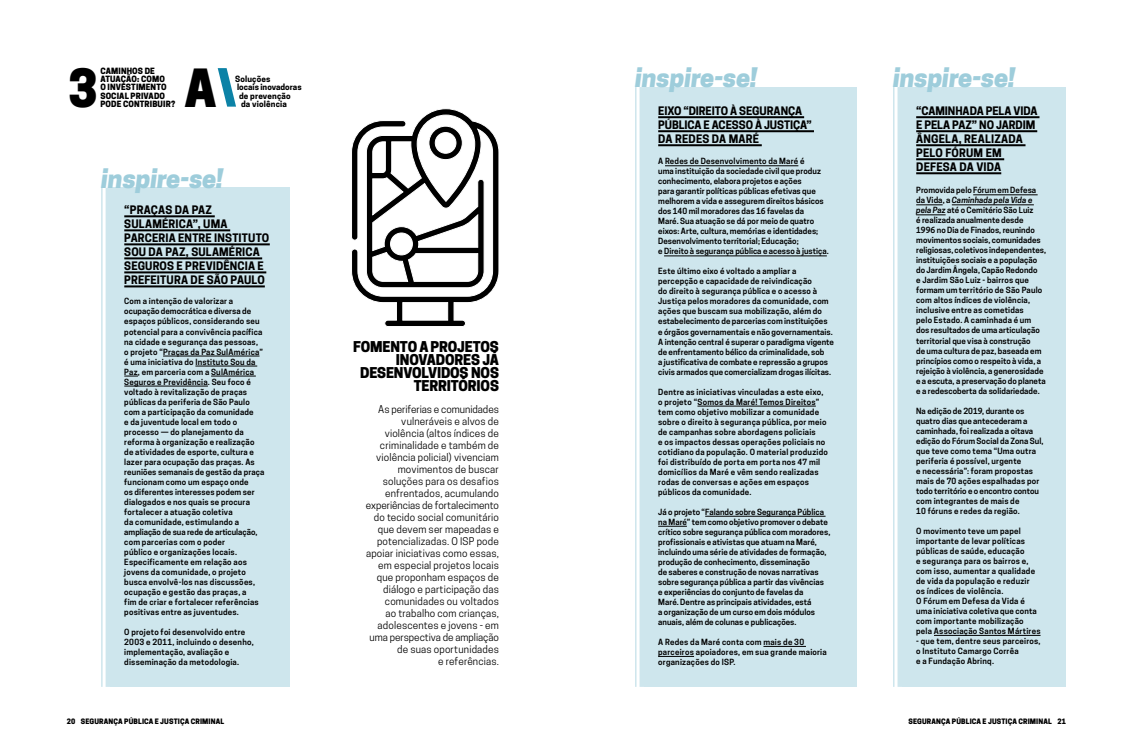
<style>
.page{position:relative;width:1134px;height:755px;background:#fff}
.page>*{position:absolute;margin:0;border:0;box-sizing:border-box;transform-origin:0 0}
.t1{font:800 49.3px "Cooper Hewitt";color:#000}
.t2{font:italic 800 25.3px "Cooper Hewitt";letter-spacing:-.01em;color:#9ecddb}
.t3{font:800 14px/13px "Cooper Hewitt";letter-spacing:-.015em;color:#000;text-align:right}
.t4{font:700 11px/14px "Cooper Hewitt";letter-spacing:.01em;color:#000}
.t5{font:10px/12px "Cooper Hewitt";letter-spacing:.015em;color:#000;text-align:right}
.t6{font:800 8.1px/8.1px "Cooper Hewitt";letter-spacing:.015em;color:#000}
.t7{font:700 8.1px/8.1px "Cooper Hewitt";letter-spacing:.02em;color:#000}
.t8{font:600 8px/10px "Cooper Hewitt";letter-spacing:.02em;color:#000}
.t9{font:800 7px "Cooper Hewitt";letter-spacing:.02em;color:#000}
.s1{font-style:italic}
</style>
<div class="page">
<div style="left:639px;top:87px;width:5px;height:599px;background:#cee6ed"></div>
<hr style="left:635px;top:87px;width:1px;height:599px;background:#cee6ed">
<div style="left:897px;top:87px;width:5px;height:599px;background:#cee6ed"></div>
<hr style="left:893px;top:87px;width:1px;height:599px;background:#cee6ed">
<div style="left:644px;top:87px;width:212px;height:599px;background:#cee6ed"></div>
<div style="left:902px;top:87px;width:164px;height:599px;background:#cee6ed"></div>
<hr style="left:106px;top:188px;width:4px;height:498px;background:#cee6ed">
<hr style="left:101px;top:188px;width:2px;height:498px;background:#cee6ed">
<div style="left:110px;top:188px;width:179px;height:498px;background:#cee6ed"></div>
<svg style="left:351px;top:108px;width:148px;height:219px"></svg>
<svg style="left:218px;top:68px;width:18px;height:39px"></svg>
<hr style="left:658px;top:116px;width:146px;height:2px;background:#000">
<hr style="left:658px;top:130px;width:156px;height:2px;background:#000">
<hr style="left:658px;top:144px;width:104px;height:2px;background:#000">
<hr style="left:665px;top:165px;width:133px;height:1px;background:#000">
<hr style="left:664px;top:255px;width:163px;height:1px;background:#000">
<hr style="left:697px;top:405px;width:119px;height:1px;background:#000">
<hr style="left:705px;top:515px;width:120px;height:1px;background:#000">
<svg style="left:658px;top:525px;width:29px;height:1px"></svg>
<hr style="left:763px;top:645px;width:43px;height:1px;background:#000">
<hr style="left:658px;top:655px;width:36px;height:1px;background:#000">
<hr style="left:124px;top:215px;width:91px;height:2px;background:#000">
<hr style="left:124px;top:229px;width:106px;height:2px;background:#000">
<hr style="left:124px;top:243px;width:146px;height:2px;background:#000">
<hr style="left:124px;top:257px;width:138px;height:2px;background:#000">
<hr style="left:124px;top:271px;width:142px;height:2px;background:#000">
<hr style="left:124px;top:285px;width:141px;height:2px;background:#000">
<hr style="left:163px;top:355px;width:96px;height:1px;background:#000">
<hr style="left:195px;top:365px;width:62px;height:1px;background:#000">
<svg style="left:124px;top:375px;width:14px;height:1px"></svg>
<hr style="left:211px;top:375px;width:45px;height:1px;background:#000">
<hr style="left:124px;top:385px;width:84px;height:1px;background:#000">
<hr style="left:916px;top:116px;width:123px;height:2px;background:#000">
<hr style="left:916px;top:130px;width:121px;height:2px;background:#000">
<hr style="left:916px;top:144px;width:109px;height:2px;background:#000">
<hr style="left:916px;top:158px;width:88px;height:2px;background:#000">
<hr style="left:916px;top:172px;width:85px;height:2px;background:#000">
<hr style="left:973px;top:194px;width:65px;height:1px;background:#000">
<svg style="left:916px;top:204px;width:27px;height:1px"></svg>
<hr style="left:952px;top:204px;width:82px;height:1px;background:#000">
<hr style="left:916px;top:214px;width:30px;height:1px;background:#000">
<hr style="left:934px;top:634px;width:106px;height:1px;background:#000">
<h1 class="t1" style="left:68px;top:59px;width:31px">3</h1>
<p class="t6" style="left:100px;top:67px;width:68px">CAMINHOS DE<br>ATUAÇÃO: COMO<br>O INVESTIMENTO<br>SOCIAL PRIVADO</p>
<p class="t6" style="left:100px;top:99px;width:76px">PODE CONTRIBUIR?</p>
<h1 class="t1" style="left:184px;top:59px;width:34px">A</h1>
<p class="t7" style="left:235px;top:75px;width:68px">Soluções<br>locais inovadoras de prevenção</p>
<p class="t7" style="left:241px;top:99px;width:47px">da violência</p>
<h2 class="t2" style="left:101px;top:163px;width:124px">inspire-se!</h2>
<h3 class="t4" style="left:124px;top:203px;width:147px">“PRAÇAS DA PAZ<br>SULAMÉRICA”, UMA<br>PARCERIA ENTRE INSTITUTO<br>SOU DA PAZ, SULAMÉRICA<br>SEGUROS E PREVIDÊNCIA E<br>PREFEITURA DE SÃO PAULO</h3>
<p class="t8" style="left:124px;top:296px;width:142px">Com a intenção de valorizar a ocupação democrática e diversa de espaços públicos, considerando seu potencial para a convivência pacífica na cidade e segurança das pessoas,<br>o projeto “Praças da Paz SulAmérica” é uma iniciativa do Instituto Sou da Paz, em parceria com a SulAmérica Seguros e Previdência. Seu foco é voltado à revitalização de praças públicas da periferia de São Paulo com a participação da comunidade<br>e da juventude local em todo o processo — do planejamento da reforma à organização e realização de atividades de esporte, cultura e lazer para ocupação das praças. As reuniões semanais de gestão da praça funcionam como um espaço onde<br>os diferentes interesses podem ser dialogados e nos quais se procura fortalecer a atuação coletiva<br>da comunidade, estimulando a ampliação de sua rede de articulação, com parcerias com o poder<br>público e organizações locais.<br>Especificamente em relação aos jovens da comunidade, o projeto busca envolvê-los nas discussões, ocupação e gestão das praças, a<br>fim de criar e fortalecer referências positivas entre as juventudes.</p>
<p class="t8" style="left:124px;top:626px;width:131px">O projeto foi desenvolvido entre<br>2003 e 2011, incluindo o desenho, implementação, avaliação e disseminação da metodologia.</p>
<h3 class="t3" style="left:353px;top:340px;width:147px">FOMENTO A PROJETOS<br>INOVADORES JÁ<br>DESENVOLVIDOS NOS<br>TERRITÓRIOS</h3>
<p class="t5" style="left:366px;top:402px;width:135px">As periferias e comunidades vulneráveis e alvos de violência (altos índices de criminalidade e também de violência policial) vivenciam movimentos de buscar soluções para os desafios enfrentados, acumulando experiências de fortalecimento do tecido social comunitário que devem ser mapeadas e potencializadas. O ISP pode apoiar iniciativas como essas, em especial projetos locais que proponham espaços de diálogo e participação das comunidades ou voltados<br>ao trabalho com crianças, adolescentes e jovens - em uma perspectiva de ampliação de suas oportunidades<br>e referências.</p>
<h2 class="t2" style="left:635px;top:62px;width:124px">inspire-se!</h2>
<h3 class="t4" style="left:658px;top:104px;width:155px">EIXO “DIREITO À SEGURANÇA<br>PÚBLICA E ACESSO À JUSTIÇA”<br>DA REDES DA MARÉ</h3>
<p class="t8" style="left:658px;top:156px;width:172px">A Redes de Desenvolvimento da Maré é<br>uma instituição da sociedade civil que produz conhecimento, elabora projetos e ações<br>para garantir políticas públicas efetivas que melhorem a vida e assegurem direitos básicos dos 140 mil moradores das 16 favelas da<br>Maré. Sua atuação se dá por meio de quatro eixos: Arte, cultura, memórias e identidades; Desenvolvimento territorial; Educação;<br>e Direito à segurança pública e acesso à justiça.</p>
<p class="t8" style="left:658px;top:266px;width:177px">Este último eixo é voltado a ampliar a percepção e capacidade de reivindicação<br>do direito à segurança pública e o acesso à Justiça pelos moradores da comunidade, com ações que buscam sua mobilização, além do estabelecimento de parcerias com instituições e órgãos governamentais e não governamentais.<br>A intenção central é superar o paradigma vigente de enfrentamento bélico da criminalidade, sob<br>a justificativa de combate e repressão a grupos civis armados que comercializam drogas ilícitas.</p>
<p class="t8" style="left:658px;top:386px;width:171px">Dentre as iniciativas vinculadas a este eixo, o projeto “Somos da Maré! Temos Direitos” tem como objetivo mobilizar a comunidade sobre o direito à segurança pública, por meio de campanhas sobre abordagens policiais<br>e os impactos dessas operações policiais no cotidiano da população. O material produzido foi distribuído de porta em porta nos 47 mil domicílios da Maré e vêm sendo realizadas rodas de conversas e ações em espaços públicos da comunidade.</p>
<p class="t8" style="left:658px;top:506px;width:174px">Já o projeto “Falando sobre Segurança Pública na Maré” tem como objetivo promover o debate crítico sobre segurança pública com moradores, profissionais e ativistas que atuam na Maré, incluindo uma série de atividades de formação, produção de conhecimento, disseminação<br>de saberes e construção de novas narrativas sobre segurança pública a partir das vivências e experiências do conjunto de favelas da<br>Maré. Dentre as principais atividades, está<br>a organização de um curso em dois módulos anuais, além de colunas e publicações.</p>
<p class="t8" style="left:658px;top:636px;width:170px">A Redes da Maré conta com mais de 30 parceiros apoiadores, em sua grande maioria organizações do ISP.</p>
<h2 class="t2" style="left:893px;top:62px;width:124px">inspire-se!</h2>
<h3 class="t4" style="left:916px;top:104px;width:123px">“CAMINHADA PELA VIDA<br>E PELA PAZ” NO JARDIM<br>ÂNGELA, REALIZADA<br>PELO FÓRUM EM<br>DEFESA DA VIDA</h3>
<p class="t8" style="left:916px;top:185px;width:131px">Promovida pelo Fórum em Defesa da Vida, a <span class="s1">Caminhada pela Vida e pela Paz</span> até o Cemitério São Luiz<br>é realizada anualmente desde<br>1996 no Dia de Finados, reunindo movimentos sociais, comunidades religiosas, coletivos independentes, instituições sociais e a população do Jardim Ângela, Capão Redondo<br>e Jardim São Luiz - bairros que formam um território de São Paulo com altos índices de violência, inclusive entre as cometidas<br>pelo Estado. A caminhada é um dos resultados de uma articulação territorial que visa à construção<br>de uma cultura de paz, baseada em princípios como o respeito à vida, a rejeição à violência, a generosidade e a escuta, a preservação do planeta e a redescoberta da solidariedade.</p>
<p class="t8" style="left:916px;top:405px;width:129px">Na edição de 2019, durante os quatro dias que antecederam a caminhada, foi realizada a oitava edição do Fórum Social da Zona Sul, que teve como tema “Uma outra periferia é possível, urgente<br>e necessária”: foram propostas mais de 70 ações espalhadas por todo território e o encontro contou com integrantes de mais de<br>10 fóruns e redes da região.</p>
<p class="t8" style="left:916px;top:525px;width:126px">O movimento teve um papel importante de levar políticas públicas de saúde, educação<br>e segurança para os bairros e, com isso, aumentar a qualidade de vida da população e reduzir<br>os índices de violência.<br>O Fórum em Defesa da Vida é uma iniciativa coletiva que conta com importante mobilização pela Associação Santos Mártires</p>
<p class="t8" style="left:916px;top:635px;width:126px">- que tem, dentre seus parceiros, o Instituto Camargo Corrêa<br>e a Fundação Abrinq.</p>
<p class="t9" style="left:67px;top:716px;width:159px">20 SEGURANÇA PÚBLICA E JUSTIÇA CRIMINAL</p>
<p class="t9" style="left:908px;top:716px;width:159px">SEGURANÇA PÚBLICA E JUSTIÇA CRIMINAL 21</p>
</div>
